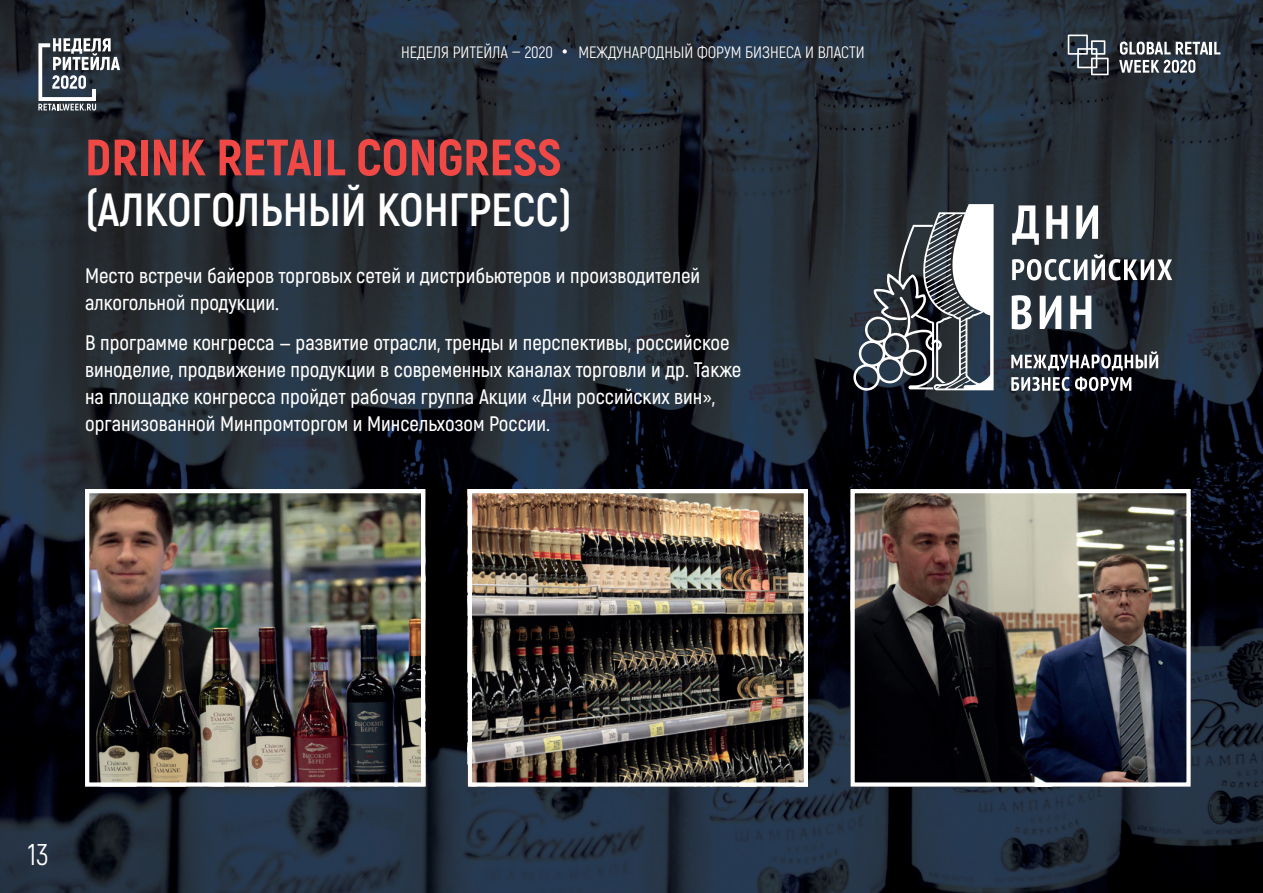
<style>
.page{position:relative;width:1263px;height:893px;background:#fff}
.page>*{position:absolute;margin:0;border:0;box-sizing:border-box;transform-origin:0 0}
.t1{font:800 51px "Akrobat";color:#ef4845}
.t2{font:700 46.5px "Akrobat";color:#fff}
.t3{font:30px "Akrobat";color:#fff}
.t4{font:600 21px/27px "Akrobat";color:#fff}
.t5{font:16.5px "Akrobat";color:#fff}
</style>
<div class="page">
<img style="left:0;top:0;width:1263px;height:893px">
<svg style="left:1068px;top:35px;width:41px;height:40px;background:#59616a"></svg>
<svg style="left:1119px;top:42px;width:101px;height:31px"></svg>
<svg style="left:563px;top:49px;width:4px;height:5px"></svg>
<svg style="left:38px;top:38px;width:82px;height:73px"></svg>
<img style="left:90px;top:494px;width:330px;height:288px">
<div style="left:85px;top:489px;width:340px;height:298px;border:4px solid #fff"></div>
<img style="left:473px;top:494px;width:330px;height:288px">
<div style="left:468px;top:489px;width:340px;height:298px;border:4px solid #fff"></div>
<img style="left:855px;top:494px;width:331px;height:288px">
<div style="left:850px;top:489px;width:341px;height:298px;border:4px solid #fff"></div>
<svg style="left:852px;top:204px;width:320px;height:187px"></svg>
<p class="t5" style="left:401px;top:42px;width:153px">НЕДЕЛЯ РИТЕЙЛА — 2020</p>
<p class="t5" style="left:578px;top:42px;width:288px">МЕЖДУНАРОДНЫЙ ФОРУМ БИЗНЕСА И ВЛАСТИ</p>
<h1 class="t1" style="left:85px;top:125px;width:478px">DRINK RETAIL CONGRESS</h1>
<h2 class="t2" style="left:85px;top:181px;width:488px">(АЛКОГОЛЬНЫЙ КОНГРЕСС)</h2>
<p class="t4" style="left:85px;top:262px;width:617px">Место встречи байеров торговых сетей и дистрибьютеров и производителей алкогольной продукции.</p>
<p class="t4" style="left:85px;top:329px;width:658px">В программе конгресса — развитие отрасли, тренды и перспективы, российское виноделие, продвижение продукции в современных каналах торговли и др. Также на площадке конгресса пройдет рабочая группа Акции «Дни российских вин», организованной Минпромторгом и Минсельхозом России.</p>
<h3 class="t3" style="left:28px;top:836px;width:22px">13</h3>
</div>
